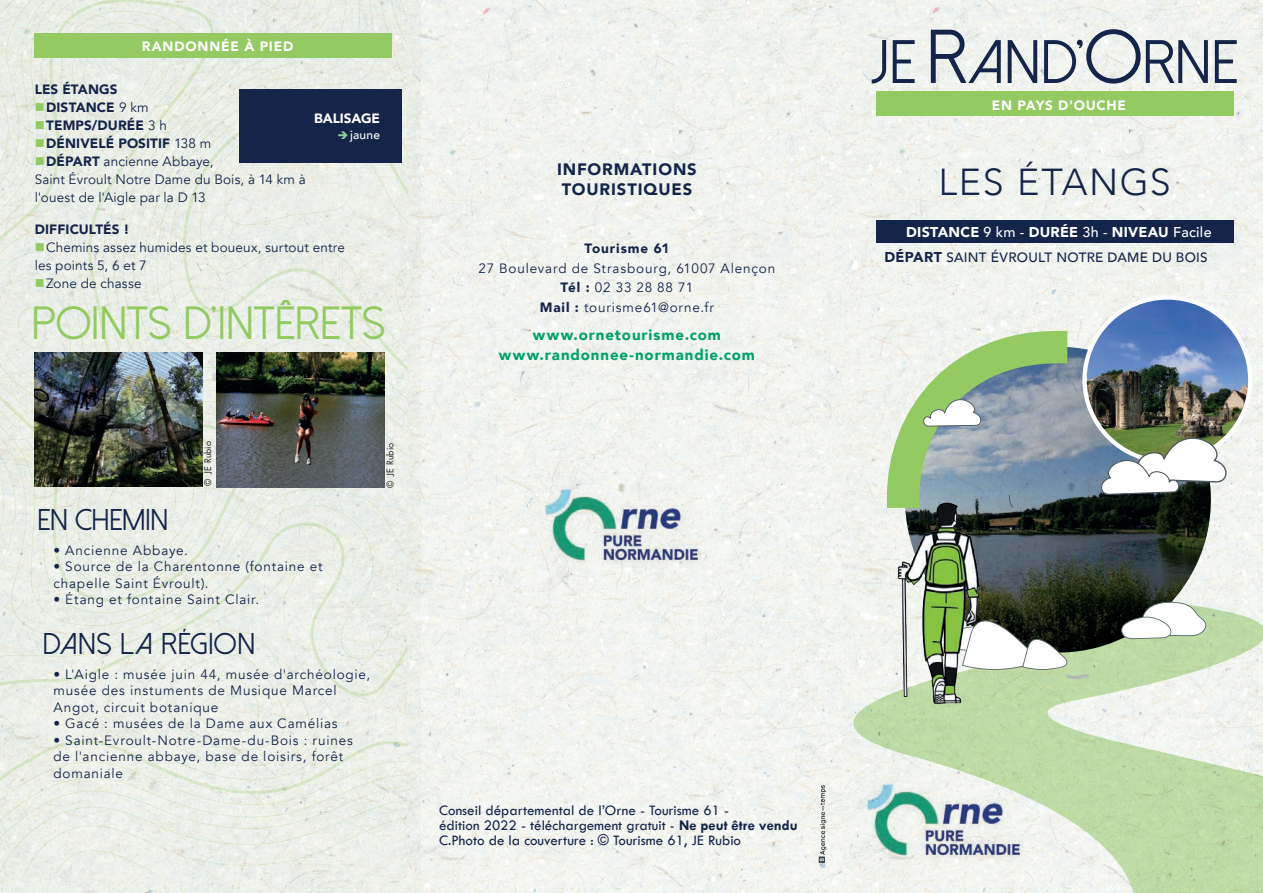
<style>
.page{position:relative;width:1263px;height:893px;background:#fff}
.page>*{position:absolute;margin:0;border:0;box-sizing:border-box;transform-origin:0 0}
.t1{font:61.2px "Dolce Vita";letter-spacing:.025em;color:#15254a}
.t2{font:46.5px "Dolce Vita";letter-spacing:.015em;color:#93ca61}
.t3{font:300 37.5px "Avenir";letter-spacing:.045em;color:#15254a}
.t4{font:30px "Dolce Vita";letter-spacing:.04em;color:#15254a}
.t5{font:900 16.5px/19.5px "Avenir";letter-spacing:.05em;color:#15254a}
.t6{font:15px/15px "Tw Cen";color:#15254a}
.t7{font:900 15px/19.5px "Avenir";letter-spacing:.065em;color:#00a16b;text-align:center}
.t8{font:900 14.25px "Avenir";letter-spacing:.02em;color:#fff}
.t9{font:13.5px/16.5px "Avenir";letter-spacing:.06em;color:#15254a}
.t10{font:13.5px/18px "Avenir";letter-spacing:.01em;color:#15254a}
.t11{font:900 13.5px "Avenir";letter-spacing:.01em;color:#15254a}
.t12{font:500 13.5px "Avenir";letter-spacing:.02em;color:#15254a}
.t13{font:900 13.5px "Avenir";letter-spacing:.06em;color:#fff}
.t14{font:13.5px "Avenir";letter-spacing:.015em;color:#15254a}
.t15{font:900 13.5px "Avenir";letter-spacing:.065em;color:#15254a}
.t16{font:900 13.5px "Avenir";color:#fff}
.t17{font:500 12px "Avenir";letter-spacing:.02em;color:#fff}
.t18{font:9px "Futura Std";color:#231f20}
.s1{color:#93ca61}
.s2{font-weight:400}
.s3{font-weight:900}
.s4{color:#8bcda3}
.s5{font-weight:700}
.s6{font-size:76.05px}
.s7{font-weight:500}
.s8{font-weight:900;font-size:14.25px}
</style>
<div class="page">
<img style="left:421px;top:0;width:842px;height:893px">
<img style="left:905px;top:347px;width:306px;height:305px;border-radius:153px">
<img style="left:1084px;top:297px;width:166px;height:165px">
<svg style="left:871px;top:314px;width:229px;height:226px"></svg>
<svg style="left:852px;top:588px;width:411px;height:305px;fill:#c0dda8"></svg>
<svg style="left:842px;top:776px;width:214px;height:86px;fill:#f0f3ee"></svg>
<img style="left:860px;top:776px;width:178px;height:86px">
<svg style="left:920px;top:388px;width:63px;height:39px"></svg>
<svg style="left:1092px;top:377px;width:33px;height:15px"></svg>
<svg style="left:1117px;top:602px;width:90px;height:37px"></svg>
<svg style="left:1003px;top:612px;width:86px;height:67px"></svg>
<svg style="left:1009px;top:495px;width:4px;height:13px"></svg>
<img style="left:1098px;top:418px;width:132px;height:77px">
<img style="left:876px;top:482px;width:127px;height:238px">
<img style="left:0;top:0;width:421px;height:893px">
<svg style="left:0;top:519px;width:408px;height:91px;fill:#eaeee8"></svg>
<svg style="left:253px;top:0;width:155px;height:439px;fill:#eaeee8"></svg>
<svg style="left:253px;top:117px;width:155px;height:269px;fill:#ebefe8"></svg>
<svg style="left:395px;top:260px;width:13px;height:104px"></svg>
<svg style="left:375px;top:0;width:33px;height:95px"></svg>
<svg style="left:0;top:0;width:253px;height:609px;fill:#eaefe8"></svg>
<svg style="left:209px;top:221px;width:26px;height:346px;fill:#ebefe8"></svg>
<svg style="left:99px;top:567px;width:245px;height:43px;fill:#ecefe9"></svg>
<svg style="left:224px;top:139px;width:130px;height:89px"></svg>
<svg style="left:0;top:0;width:209px;height:593px"></svg>
<svg style="left:0;top:610px;width:408px;height:264px"></svg>
<div style="left:520px;top:481px;width:214px;height:86px;background:#f1f4f0"></div>
<img style="left:538px;top:481px;width:177px;height:86px">
<img style="left:818px;top:785px;width:9px;height:78px">
<div style="left:876px;top:220px;width:357px;height:23px;background:#15254a"></div>
<div style="left:876px;top:92px;width:357px;height:24px;background:#93ca61"></div>
<div style="left:35px;top:33px;width:357px;height:25px;background:#93ca61"></div>
<div style="left:239px;top:89px;width:162px;height:74px;background:#15254a"></div>
<img style="left:35px;top:352px;width:168px;height:135px">
<img style="left:216px;top:352px;width:168px;height:136px">
<p class="t13" style="left:142px;top:35px;width:153px">RANDONNÉE À PIED</p>
<p class="t11" style="left:35px;top:78px;width:84px">LES ÉTANGS</p>
<p class="t11" style="left:35px;top:96px;width:116px"><span class="s1">■</span>DISTANCE <span class="s2">9 km</span></p>
<p class="t11" style="left:35px;top:114px;width:134px"><span class="s1">■</span>TEMPS/DURÉE <span class="s2">3 h</span></p>
<p class="t11" style="left:35px;top:132px;width:178px"><span class="s1">■</span>DÉNIVELÉ POSITIF <span class="s2">138 m</span></p>
<p class="t10" style="left:35px;top:153px;width:273px"><span class="s1">■</span><span class="s3">DÉPART</span> ancienne Abbaye,<br>Saint Évroult Notre Dame du Bois, à 14 km à l'ouest de l'Aigle par la D 13</p>
<p class="t16" style="left:314px;top:106px;width:68px">BALISAGE</p>
<p class="t17" style="left:337px;top:125px;width:44px"><span class="s4">➔</span>jaune</p>
<p class="t11" style="left:35px;top:218px;width:96px">DIFFICULTÉS !</p>
<p class="t10" style="left:35px;top:239px;width:312px"><span class="s1">■</span>Chemins assez humides et boueux, surtout entre les points 5, 6 et 7</p>
<p class="t14" style="left:35px;top:276px;width:108px"><span class="s1">■</span>Zone de chasse</p>
<h2 class="t2" style="left:32px;top:300px;width:354px">POINTS D’INTÊRETS</h2>
<p class="t18" style="left:202px;top:486px;width:47px;rotate:-90deg">© JE Rubio</p>
<p class="t18" style="left:384px;top:488px;width:47px;rotate:-90deg">© JE Rubio</p>
<h3 class="t4" style="left:38px;top:504px;width:132px">EN CHEMIN</h3>
<p class="t9" style="left:53px;top:542px;width:136px">• Ancienne Abbaye.</p>
<p class="t9" style="left:53px;top:558px;width:271px">• Source de la Charentonne (fontaine et chapelle Saint Évroult).</p>
<p class="t9" style="left:53px;top:591px;width:207px">• Étang et fontaine Saint Clair.</p>
<h3 class="t4" style="left:43px;top:628px;width:213px">DANS LA RÉGION</h3>
<p class="t9" style="left:53px;top:666px;width:318px">• L'Aigle : musée juin 44, musée d'archéologie, musée des instuments de Musique Marcel<br>Angot, circuit botanique</p>
<p class="t9" style="left:53px;top:715px;width:286px">• Gacé : musées de la Dame aux Camélias</p>
<p class="t9" style="left:53px;top:732px;width:301px">• Saint-Evroult-Notre-Dame-du-Bois : ruines de l'ancienne abbaye, base de loisirs, forêt domaniale</p>
<p class="t5" style="left:557px;top:160px;width:141px">INFORMATIONS<br>TOURISTIQUES</p>
<p class="t15" style="left:584px;top:237px;width:86px">Tourisme 61</p>
<p class="t9" style="left:479px;top:259px;width:298px;line-height:19.5px;text-align:center">27 Boulevard de Strasbourg, 61007 Alençon<br><span class="s3">Tél :</span> 02 33 28 88 71<br><span class="s3">Mail :</span> tourisme61@orne.fr</p>
<p class="t7" style="left:499px;top:325px;width:258px">www.ornetourisme.com www.randonnee-normandie.com</p>
<p class="t6" style="left:439px;top:803px;width:360px">Conseil départemental de l’Orne - Tourisme 61 -<br>édition 2022 - téléchargement gratuit - <span class="s5">Ne peut être vendu<br></span>C.Photo de la couverture : © Tourisme 61, JE Rubio</p>
<h1 class="t1" style="left:872px;top:31px;width:367px">JE <span class="s6">R</span>AND’<span class="s6">O</span>RNE</h1>
<p class="t13" style="left:992px;top:93px;width:136px">EN PAYS D'OUCHE</p>
<h3 class="t3" style="left:938px;top:160px;width:234px">LES ÉTANGS</h3>
<p class="t8" style="left:906px;top:220px;width:307px">DISTANCE <span class="s7">9 km -</span> DURÉE <span class="s7">3h -</span> NIVEAU <span class="s7">Facile</span></p>
<p class="t12" style="left:884px;top:246px;width:325px"><span class="s8">DÉPART</span> SAINT ÉVROULT NOTRE DAME DU BOIS</p>
</div>
